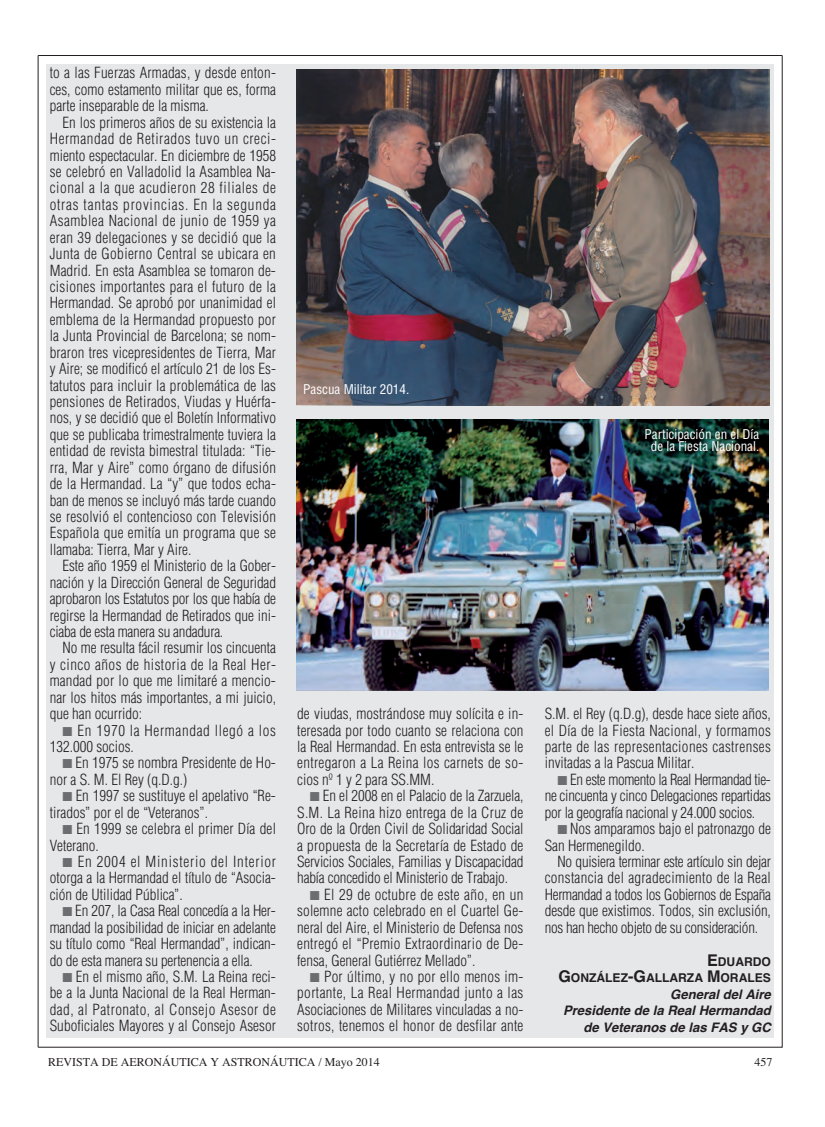
<style>
.page{position:relative;width:825px;height:1127px;background:#fff}
.page>*{position:absolute;margin:0;border:0;box-sizing:border-box;transform-origin:0 0}
.t1{font:300 condensed 15px/16.5px "Helvetica";color:#231f20;text-align:justify}
.t2{font:300 condensed 15px "Helvetica";letter-spacing:-.02em;color:#231f20}
.t3{font:300 condensed 15px "Helvetica";letter-spacing:.02em;color:#231f20}
.t4{font:300 condensed 15px "Helvetica";letter-spacing:.025em;color:#231f20}
.t5{font:300 condensed 15px "Helvetica";letter-spacing:.04em;color:#231f20}
.t6{font:300 condensed 15px "Helvetica";letter-spacing:.03em;color:#231f20}
.t7{font:300 condensed 15px/16.5px "Helvetica";letter-spacing:.045em;color:#231f20}
.t8{font:300 condensed 15px "Helvetica";letter-spacing:.05em;color:#231f20}
.t9{font:italic 700 13.2px/16.5px "Helvetica";color:#231f20;text-align:right}
.t10{font:condensed 13.2px/12px "Helvetica";color:#fff;text-align:center}
.t11{font:700 12.15px/16.5px "Helvetica";color:#231f20;text-align:right}
.t12{font:12px "Times";color:#231f20}
.s1{font-family:"European Pi Three";font-weight:400;font-stretch:normal;color:#6c6d70}
.s2{font-size:16.2px}
</style>
<div class="page">
<div style="left:38px;top:55px;width:744px;height:992px;background:#e6e7e9"></div>
<img style="left:296px;top:70px;width:473px;height:335px">
<img style="left:296px;top:420px;width:473px;height:271px">
<p class="t1" style="left:50px;top:66px;width:228px">to a las Fuerzas Armadas, y desde enton-</p>
<p class="t1" style="left:50px;top:82px;width:228px">ces, como estamento militar que es, forma</p>
<p class="t1" style="left:50px;top:99px;width:161px">parte inseparable de la misma.</p>
<p class="t1" style="left:63px;top:115px;width:215px">En los primeros años de su existencia la</p>
<p class="t5" style="left:50px;top:133px;width:228px">Hermandad de Retirados tuvo un creci-</p>
<p class="t1" style="left:50px;top:148px;width:228px">miento espectacular. En diciembre de 1958</p>
<p class="t1" style="left:50px;top:165px;width:228px">se celebró en Valladolid la Asamblea Na-</p>
<p class="t5" style="left:50px;top:182px;width:228px">cional a la que acudieron 28 filiales de</p>
<p class="t8" style="left:50px;top:199px;width:228px">otras tantas provincias. En la segunda</p>
<p class="t6" style="left:50px;top:215px;width:228px">Asamblea Nacional de junio de 1959 ya</p>
<p class="t3" style="left:50px;top:231px;width:228px">eran 39 delegaciones y se decidió que la</p>
<p class="t4" style="left:50px;top:248px;width:228px">Junta de Gobierno Central se ubicara en</p>
<p class="t1" style="left:50px;top:263px;width:228px">Madrid. En esta Asamblea se tomaron de-</p>
<p class="t4" style="left:50px;top:281px;width:228px">cisiones importantes para el futuro de la</p>
<p class="t1" style="left:50px;top:296px;width:228px">Hermandad. Se aprobó por unanimidad el</p>
<p class="t1" style="left:50px;top:312px;width:228px">emblema de la Hermandad propuesto por</p>
<p class="t1" style="left:50px;top:329px;width:228px">la Junta Provincial de Barcelona; se nom-</p>
<p class="t1" style="left:50px;top:345px;width:228px">braron tres vicepresidentes de Tierra, Mar</p>
<p class="t1" style="left:50px;top:362px;width:228px">y Aire; se modificó el artículo 21 de los Es-</p>
<p class="t1" style="left:50px;top:378px;width:228px">tatutos para incluir la problemática de las</p>
<p class="t1" style="left:50px;top:395px;width:228px">pensiones de Retirados, Viudas y Huérfa-</p>
<p class="t1" style="left:50px;top:411px;width:228px">nos, y se decidió que el Boletín Informativo</p>
<p class="t1" style="left:50px;top:427px;width:228px">que se publicaba trimestralmente tuviera la</p>
<p class="t1" style="left:50px;top:444px;width:228px">entidad de revista bimestral titulada: “Tie-</p>
<p class="t1" style="left:50px;top:460px;width:228px">rra, Mar y Aire” como órgano de difusión</p>
<p class="t1" style="left:50px;top:477px;width:228px">de la Hermandad. La “y” que todos echa-</p>
<p class="t1" style="left:50px;top:493px;width:228px">ban de menos se incluyó más tarde cuando</p>
<p class="t1" style="left:50px;top:509px;width:228px">se resolvió el contencioso con Televisión</p>
<p class="t3" style="left:50px;top:527px;width:228px">Española que emitía un programa que se</p>
<p class="t1" style="left:50px;top:542px;width:143px">llamaba: Tierra, Mar y Aire.</p>
<p class="t1" style="left:63px;top:559px;width:215px">Este año 1959 el Ministerio de la Gober-</p>
<p class="t1" style="left:50px;top:575px;width:228px">nación y la Dirección General de Seguridad</p>
<p class="t1" style="left:50px;top:592px;width:228px">aprobaron los Estatutos por los que había de</p>
<p class="t1" style="left:50px;top:608px;width:228px">regirse la Hermandad de Retirados que ini-</p>
<p class="t1" style="left:50px;top:624px;width:175px">ciaba de esta manera su andadura.</p>
<p class="t1" style="left:63px;top:641px;width:215px">No me resulta fácil resumir los cincuenta</p>
<p class="t6" style="left:50px;top:659px;width:228px">y cinco años de historia de la Real Her-</p>
<p class="t1" style="left:50px;top:674px;width:228px">mandad por lo que me limitaré a mencio-</p>
<p class="t1" style="left:50px;top:690px;width:228px">nar los hitos más importantes, a mi juicio,</p>
<p class="t1" style="left:50px;top:707px;width:94px">que han ocurrido:</p>
<p class="t7" style="left:50px;top:723px;width:228px;text-indent:13px"><span class="s1">-</span> En 1970 la Hermandad llegó a los<br>132.000 socios.</p>
<p class="t1" style="left:50px;top:756px;width:228px;text-indent:13px"><span class="s1">-</span> En 1975 se nombra Presidente de Ho&shy;nor a S. M. El Rey (q.D.g.)</p>
<p class="t1" style="left:50px;top:789px;width:228px;text-indent:13px"><span class="s1">-</span> En 1997 se sustituye el apelativo “Re&shy;tirados” por el de “Veteranos”.</p>
<p class="t1" style="left:50px;top:822px;width:228px;text-indent:13px"><span class="s1">-</span> En 1999 se celebra el primer Día del<br>Veterano.</p>
<p class="t1" style="left:50px;top:854px;width:228px;text-indent:13px"><span class="s1">-</span> En 2004 el Ministerio del Interior otorga a la Hermandad el título de “Asocia&shy;ción de Utilidad Pública”.</p>
<p class="t1" style="left:50px;top:904px;width:228px;text-indent:13px"><span class="s1">-</span> En 207, la Casa Real concedía a la Her&shy;mandad la posibilidad de iniciar en adelante su título como “Real Hermandad”, indican&shy;do de esta manera su pertenencia a ella.</p>
<p class="t1" style="left:50px;top:969px;width:228px;text-indent:13px"><span class="s1">-</span> En el mismo año, S.M. La Reina reci&shy;be a la Junta Nacional de la Real Herman&shy;dad, al Patronato, al Consejo Asesor de Suboficiales Mayores y al Consejo Asesor</p>
<p class="t10" style="left:303px;top:385px;width:108px">Pascua Militar 2014.</p>
<p class="t1" style="left:297px;top:707px;width:228px">de viudas, mostrándose muy solícita e in&shy;teresada por todo cuanto se relaciona con la Real Hermandad. En esta entrevista se le entregaron a La Reina los carnets de so&shy;cios nº 1 y 2 para SS.MM.</p>
<p class="t1" style="left:297px;top:789px;width:228px;text-indent:13px"><span class="s1">-</span> En el 2008 en el Palacio de la Zarzuela, S.M. La Reina hizo entrega de la Cruz de Oro de la Orden Civil de Solidaridad Social a propuesta de la Secretaría de Estado de Servicios Sociales, Familias y Discapacidad había concedido el Ministerio de Trabajo.</p>
<p class="t1" style="left:297px;top:887px;width:228px;text-indent:13px"><span class="s1">-</span> El 29 de octubre de este año, en un solemne acto celebrado en el Cuartel Ge&shy;neral del Aire, el Ministerio de Defensa nos entregó el “Premio Extraordinario de De&shy;fensa, General Gutiérrez Mellado”.</p>
<p class="t1" style="left:297px;top:969px;width:228px;text-indent:13px"><span class="s1">-</span> Por último, y no por ello menos im&shy;portante, La Real Hermandad junto a las Asociaciones de Militares vinculadas a no&shy;sotros, tenemos el honor de desfilar ante</p>
<p class="t10" style="left:644px;top:430px;width:116px">Participación en el Día de la Fiesta Nacional.</p>
<p class="t1" style="left:545px;top:707px;width:228px">S.M. el Rey (q.D.g), desde hace siete años, el Día de la Fiesta Nacional, y formamos parte de las representaciones castrenses invitadas a la Pascua Militar.</p>
<p class="t1" style="left:545px;top:772px;width:228px;text-indent:13px"><span class="s1">-</span> En este momento la Real Hermandad tie&shy;ne cincuenta y cinco Delegaciones repartidas por la geografía nacional y 24.000 socios.</p>
<p class="t1" style="left:557px;top:822px;width:215px"><span class="s1">-</span> Nos amparamos bajo el patronazgo de</p>
<p class="t1" style="left:545px;top:838px;width:101px">San Hermenegildo.</p>
<p class="t2" style="left:557px;top:856px;width:215px">No quisiera terminar este artículo sin dejar</p>
<p class="t3" style="left:545px;top:872px;width:228px">constancia del agradecimiento de la Real</p>
<p class="t2" style="left:545px;top:888px;width:228px">Hermandad a todos los Gobiernos de España</p>
<p class="t1" style="left:545px;top:904px;width:228px">desde que existimos. Todos, sin exclusión,</p>
<p class="t2" style="left:545px;top:921px;width:215px">nos han hecho objeto de su consideración.</p>
<p class="t11" style="left:558px;top:954px;width:214px"><span class="s2">E</span>DUARDO<br><span class="s2">G</span>ONZÁLEZ<span class="s2">-G</span>ALLARZA <span class="s2">M</span>ORALES</p>
<p class="t9" style="left:563px;top:987px;width:209px">General del Aire<br>Presidente de la Real Hermandad de Veteranos de las FAS y GC</p>
<p class="t12" style="left:48px;top:1058px;width:333px">REVISTA DE AERONÁUTICA Y ASTRONÁUTICA / Mayo 2014</p>
<p class="t12" style="left:754px;top:1058px;width:19px">457</p>
</div>
